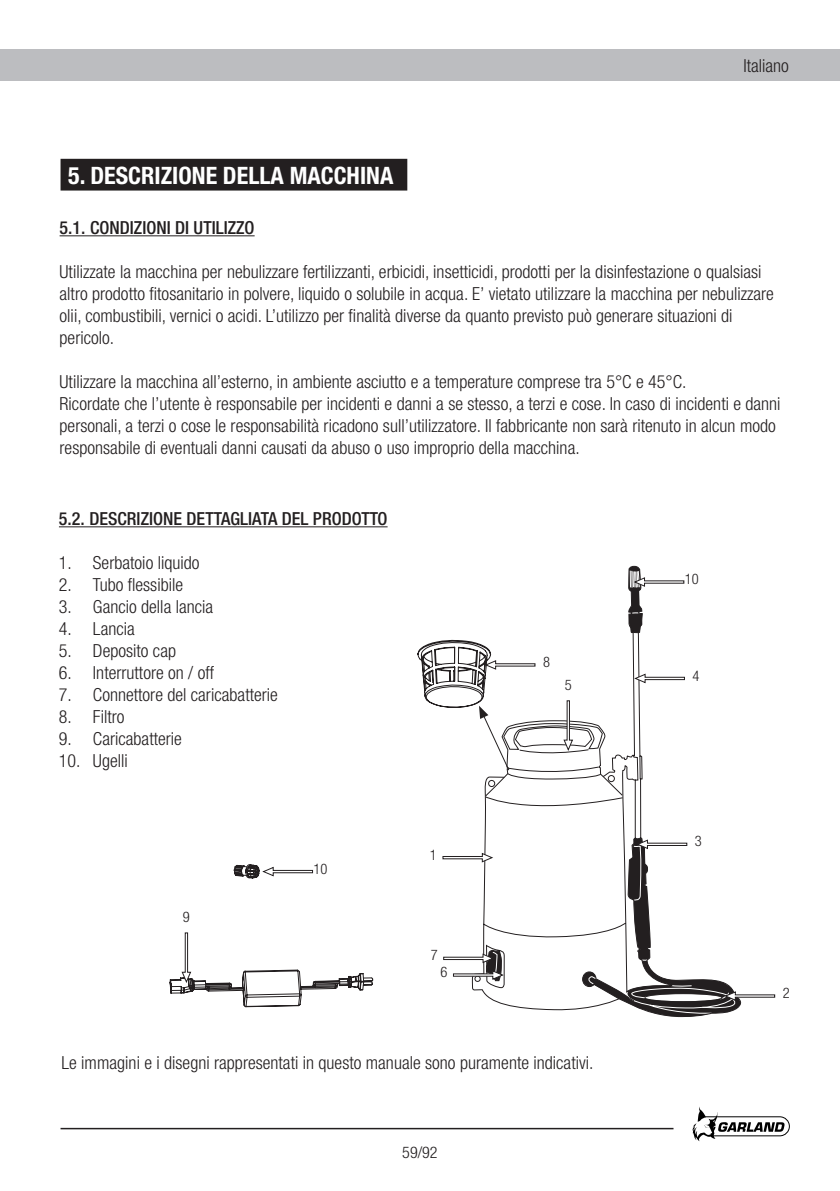
<style>
.page{position:relative;width:840px;height:1191px;background:#fff}
.page>*{position:absolute;margin:0;border:0;box-sizing:border-box;transform-origin:0 0}
.t1{font:700 condensed 24px "Helvetica Neue";color:#fff}
.t2{font:300 condensed 18px/22px "Helvetica Neue";color:#231f20}
.t3{font:500 condensed 18px "Helvetica Neue";color:#231f20}
.t4{font:300 condensed 16px "Helvetica Neue";color:#231f20}
.t5{font:300 condensed 14.6px "Helvetica Neue";color:#231f20}
</style>
<div class="page">
<div style="left:0;top:50px;width:839px;height:31px;background:#bcbdc0"></div>
<svg style="left:741px;top:1116px;width:48px;height:21px"></svg>
<hr style="left:60px;top:1127px;width:613px;height:2px;background:#231f20">
<hr style="left:60px;top:235px;width:194px;height:1px;background:#231f20">
<div style="left:61px;top:160px;width:345px;height:29px;background:#231f20"></div>
<div style="left:60px;top:159px;width:347px;height:31px;border:2px solid #231f20"></div>
<hr style="left:59px;top:526px;width:328px;height:1px;background:#231f20">
<svg style="left:471px;top:565px;width:270px;height:577px"></svg>
<svg style="left:473px;top:568px;width:167px;height:420px"></svg>
<svg style="left:442px;top:853px;width:51px;height:9px"></svg>
<svg style="left:582px;top:838px;width:192px;height:178px"></svg>
<svg style="left:634px;top:673px;width:50px;height:10px"></svg>
<svg style="left:628px;top:566px;width:56px;height:66px"></svg>
<svg style="left:563px;top:700px;width:9px;height:51px"></svg>
<svg style="left:169px;top:932px;width:205px;height:75px"></svg>
<svg style="left:443px;top:950px;width:60px;height:30px"></svg>
<svg style="left:417px;top:639px;width:118px;height:132px"></svg>
<svg style="left:233px;top:864px;width:80px;height:14px"></svg>
<h1 class="t1" style="left:68px;top:161px;width:326px">5. DESCRIZIONE DELLA MACCHINA</h1>
<p class="t2" style="left:743px;top:55px;width:47px">Italiano</p>
<p class="t3" style="left:60px;top:217px;width:196px">5.1. CONDIZIONI DI UTILIZZO</p>
<p class="t2" style="left:60px;top:260px;width:715px">Utilizzate la macchina per nebulizzare fertilizzanti, erbicidi, insetticidi, prodotti per la disinfestazione o qualsiasi altro prodotto fitosanitario in polvere, liquido o solubile in acqua. E’ vietato utilizzare la macchina per nebulizzare olii, combustibili, vernici o acidi. L’utilizzo per finalità diverse da quanto previsto può generare situazioni di pericolo.</p>
<p class="t2" style="left:60px;top:370px;width:722px">Utilizzare la macchina all’esterno, in ambiente asciutto e a temperature comprese tra 5°C e 45°C.<br>Ricordate che l’utente è responsabile per incidenti e danni a se stesso, a terzi e cose. In caso di incidenti e danni personali, a terzi o cose le responsabilità ricadono sull’utilizzatore. Il fabbricante non sarà ritenuto in alcun modo responsabile di eventuali danni causati da abuso o uso improprio della macchina.</p>
<p class="t3" style="left:59px;top:508px;width:330px">5.2. DESCRIZIONE DETTAGLIATA DEL PRODOTTO</p>
<p class="t2" style="left:59px;top:551px;width:142px">1. Serbatoio liquido</p>
<p class="t2" style="left:59px;top:573px;width:126px">2. Tubo flessibile</p>
<p class="t2" style="left:59px;top:595px;width:156px">3. Gancio della lancia</p>
<p class="t2" style="left:59px;top:617px;width:77px">4. Lancia</p>
<p class="t2" style="left:59px;top:639px;width:119px">5. Deposito cap</p>
<p class="t2" style="left:59px;top:661px;width:157px">6. Interruttore on / off</p>
<p class="t2" style="left:59px;top:683px;width:220px">7. Connettore del caricabatterie</p>
<p class="t2" style="left:59px;top:705px;width:67px">8. Filtro</p>
<p class="t2" style="left:59px;top:727px;width:124px">9. Caricabatterie</p>
<p class="t2" style="left:59px;top:749px;width:70px">10. Ugelli</p>
<p class="t5" style="left:183px;top:908px;width:8px">9</p>
<p class="t5" style="left:313px;top:860px;width:15px">10</p>
<p class="t5" style="left:429px;top:846px;width:8px">1</p>
<p class="t5" style="left:430px;top:947px;width:8px">7</p>
<p class="t5" style="left:440px;top:963px;width:8px">6</p>
<p class="t5" style="left:542px;top:653px;width:8px">8</p>
<p class="t5" style="left:564px;top:676px;width:8px">5</p>
<p class="t2" style="left:61px;top:1051px;width:533px">Le immagini e i disegni rappresentati in questo manuale sono puramente indicativi.</p>
<p class="t4" style="left:402px;top:1142px;width:37px">59/92</p>
<p class="t5" style="left:684px;top:570px;width:15px">10</p>
<p class="t5" style="left:692px;top:667px;width:8px">4</p>
<p class="t5" style="left:694px;top:833px;width:8px">3</p>
<p class="t5" style="left:782px;top:984px;width:8px">2</p>
</div>
